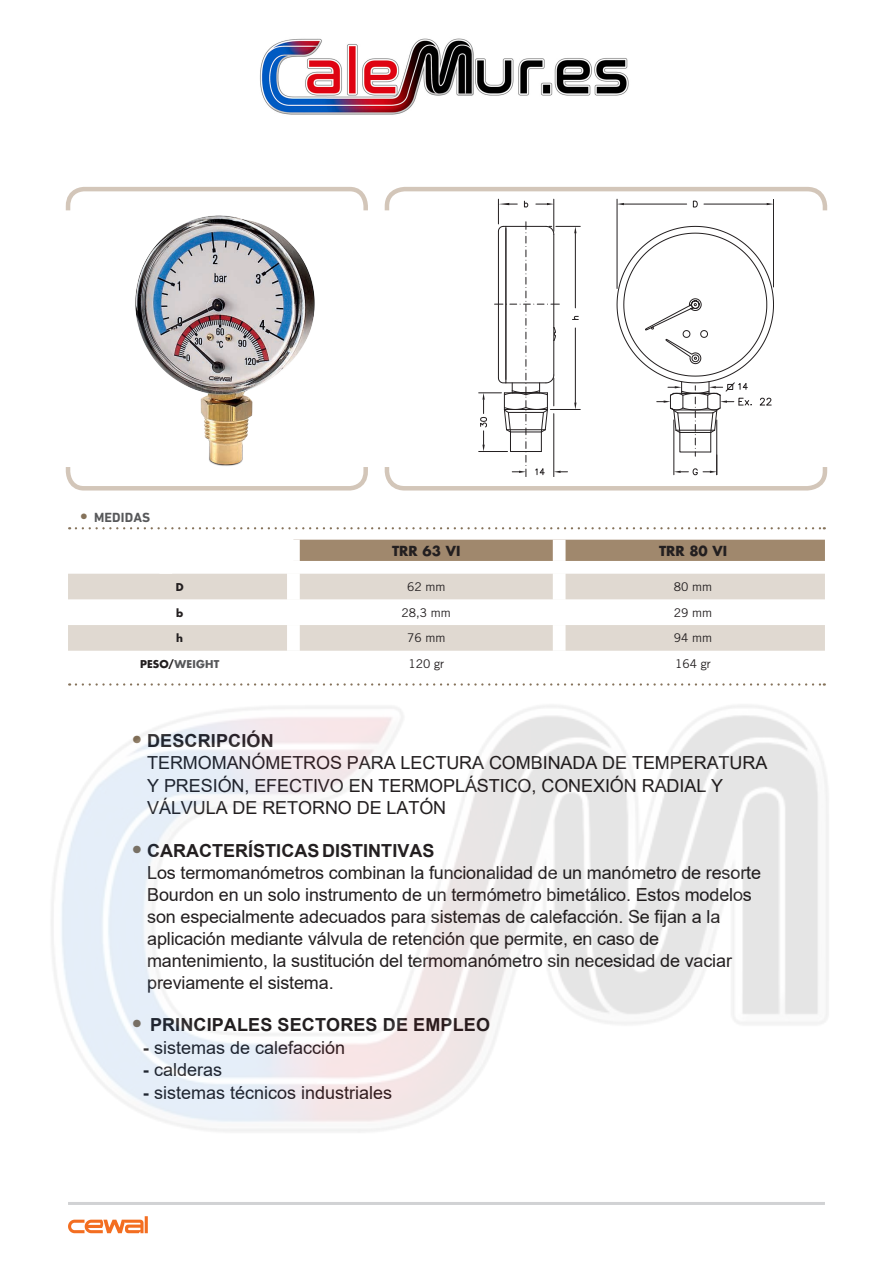
<style>
.page{position:relative;width:893px;height:1263px;background:#fff}
.page>*{position:absolute;margin:0;border:0;box-sizing:border-box;transform-origin:0 0}
.t1{font:18px/22px "Arial";letter-spacing:-.01em;color:#231f20}
.t2{font:700 18px "Arial";letter-spacing:.005em;color:#231f20}
.t3{font:700 13.5px "Futura Std";letter-spacing:.01em;color:#231f20}
.t4{font:700 13.5px "DIN Next LT Pro";letter-spacing:.01em;color:#57585a}
.t5{font:12px "Trade Gothic LT Std";color:#231f20}
.t6{font:700 10.5px "Futura Std";letter-spacing:.015em;color:#57585a}
.t7{font:700 10.5px "Futura Std";color:#231f20}
.s1{font-family:"Futura Std";font-size:15px;color:#85725a}
.s2{color:#231f20}
.s3{font-family:"Futura Std";font-weight:700;font-size:19.95px;color:#85725a}
.s4{font-weight:700}
.s5{font-family:"Futura Std";font-size:19.95px;color:#85725a}
</style>
<div class="page">
<svg style="left:68px;top:1216px;width:80px;height:17px"></svg>
<hr style="left:68px;top:1202px;width:757px;height:3px;background:#d1d2d4">
<svg style="left:65px;top:187px;width:303px;height:24px"></svg>
<svg style="left:65px;top:467px;width:303px;height:24px"></svg>
<div style="left:300px;top:540px;width:525px;height:21px;background:#a0886d"></div>
<svg style="left:68px;top:574px;width:757px;height:77px;fill:#e0d9d1"></svg>
<div style="left:553px;top:540px;width:13px;height:21px;background:#fff"></div>
<div style="left:287px;top:574px;width:13px;height:25px;background:#fff"></div>
<div style="left:553px;top:574px;width:13px;height:25px;background:#fff"></div>
<div style="left:287px;top:599px;width:13px;height:26px;background:#fff"></div>
<div style="left:553px;top:599px;width:13px;height:26px;background:#fff"></div>
<div style="left:287px;top:625px;width:13px;height:26px;background:#fff"></div>
<div style="left:553px;top:625px;width:13px;height:26px;background:#fff"></div>
<svg style="left:76px;top:527px;width:749px;height:2px"></svg>
<svg style="left:384px;top:187px;width:444px;height:304px"></svg>
<img style="left:134px;top:215px;width:183px;height:256px">
<img style="left:260px;top:38px;width:369px;height:77px">
<img style="left:51px;top:683px;width:778px;height:450px">
<p class="t4" style="left:79px;top:509px;width:73px"><span class="s1">•</span> MEDIDAS</p>
<p class="t3" style="left:392px;top:542px;width:70px">TRR 63 VI</p>
<p class="t3" style="left:659px;top:542px;width:70px">TRR 80 VI</p>
<p class="t7" style="left:176px;top:580px;width:9px">D</p>
<p class="t5" style="left:407px;top:579px;width:40px">62 mm</p>
<p class="t5" style="left:674px;top:579px;width:40px">80 mm</p>
<p class="t7" style="left:176px;top:606px;width:9px">b</p>
<p class="t5" style="left:402px;top:605px;width:51px">28,3 mm</p>
<p class="t5" style="left:674px;top:605px;width:40px">29 mm</p>
<p class="t7" style="left:176px;top:631px;width:8px">h</p>
<p class="t5" style="left:407px;top:631px;width:40px">76 mm</p>
<p class="t5" style="left:674px;top:631px;width:40px">94 mm</p>
<p class="t6" style="left:140px;top:657px;width:81px"><span class="s2">PESO/</span>WEIGHT</p>
<p class="t5" style="left:408px;top:656px;width:37px">120 gr</p>
<p class="t5" style="left:675px;top:656px;width:37px">164 gr</p>
<p class="t1" style="left:147px;top:729px;width:622px;text-indent:-17px"><span class="s3">•</span> <span class="s4">DESCRIPCIÓN<br></span>TERMOMANÓMETROS PARA LECTURA COMBINADA DE TEMPERATURA Y PRESIÓN, EFECTIVO EN TERMOPLÁSTICO, CONEXIÓN RADIAL Y VÁLVULA DE RETORNO DE LATÓN</p>
<p class="t1" style="left:147px;top:839px;width:615px;text-indent:-17px"><span class="s3">•</span> <span class="s4">CARACTERÍSTICAS DISTINTIVAS<br></span>Los termomanómetros combinan la funcionalidad de un manómetro de resorte Bourdon en un solo instrumento de un termómetro bimetálico. Estos modelos son especialmente adecuados para sistemas de calefacción. Se fijan a la aplicación mediante válvula de retención que permite, en caso de mantenimiento, la sustitución del termomanómetro sin necesidad de vaciar previamente el sistema.</p>
<p class="t2" style="left:130px;top:1012px;width:361px"><span class="s5">•</span> PRINCIPALES SECTORES DE EMPLEO</p>
<p class="t1" style="left:143px;top:1036px;width:204px"><span class="s4">-</span> sistemas de calefacción</p>
<p class="t1" style="left:143px;top:1059px;width:81px"><span class="s4">-</span> calderas</p>
<p class="t1" style="left:143px;top:1081px;width:251px"><span class="s4">-</span> sistemas técnicos industriales</p>
</div>
